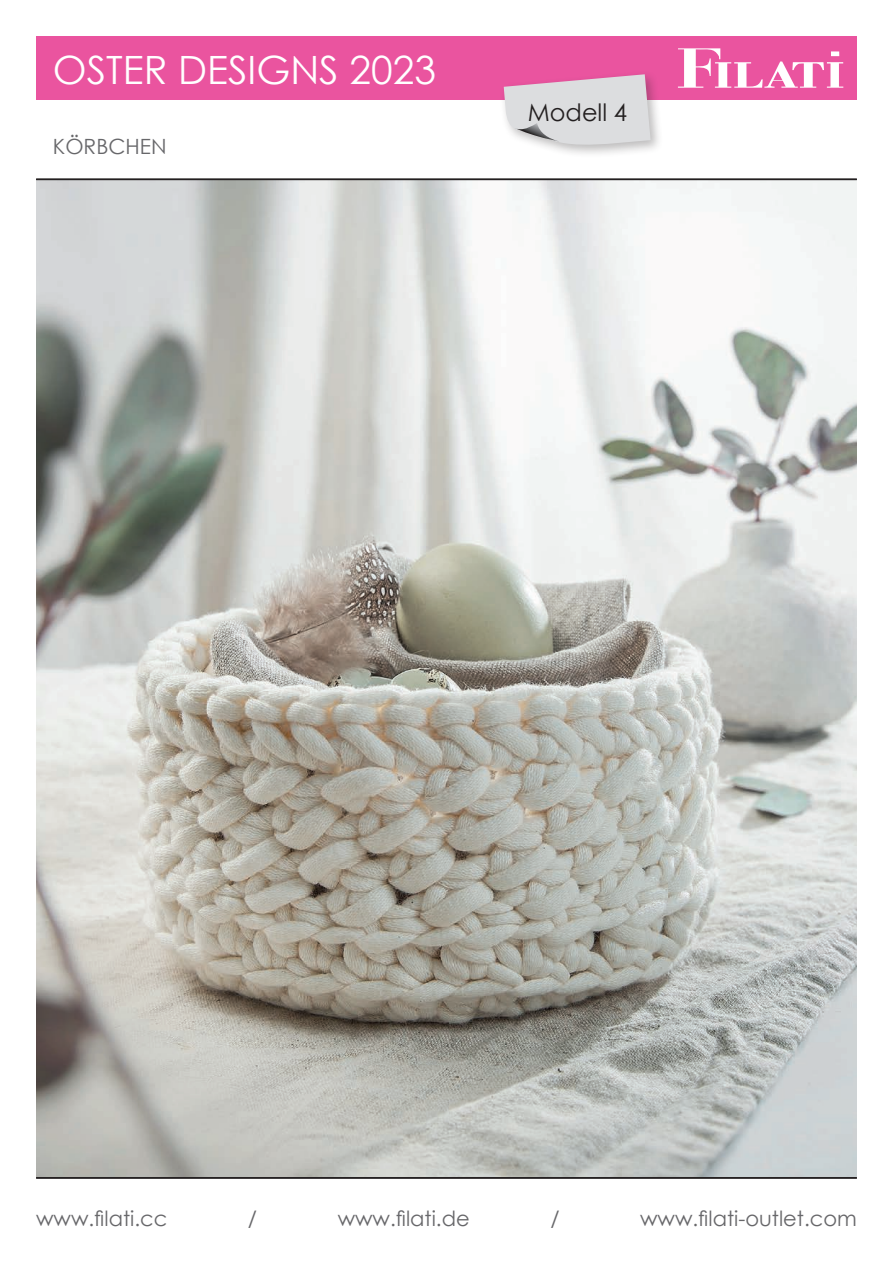
<style>
.page{position:relative;width:893px;height:1263px;background:#fff}
.page>*{position:absolute;margin:0;border:0;box-sizing:border-box;transform-origin:0 0}
.t1{font:39px "Century Gothic";color:#fff}
.t2{font:24px "Century Gothic";color:#231f20}
.t3{font:21px "Century Gothic";color:#67676a}
</style>
<div class="page">
<img style="left:36px;top:180px;width:821px;height:997px">
<hr style="left:36px;top:1177px;width:821px;height:1px;background:#231f20">
<hr style="left:36px;top:179px;width:821px;height:1px;background:#231f20">
<div style="left:36px;top:36px;width:821px;height:64px;background:#ea549f"></div>
<svg style="left:678px;top:48px;width:165px;height:40px"></svg>
<div style="left:499px;top:70px;width:165px;height:88px;background:#231f20;opacity:.3"></div>
<svg style="left:504px;top:74px;width:147px;height:76px"></svg>
<h1 class="t1" style="left:53px;top:42px;width:384px">OSTER DESIGNS 2023</h1>
<p class="t3" style="left:53px;top:131px;width:115px">KÖRBCHEN</p>
<p class="t2" style="left:528px;top:96px;width:101px">Modell 4</p>
<p class="t3" style="left:36px;top:1204px;width:133px">www.filati.cc</p>
<p class="t3" style="left:248px;top:1204px;width:11px">/</p>
<p class="t3" style="left:338px;top:1204px;width:134px">www.filati.de</p>
<p class="t3" style="left:550px;top:1204px;width:11px">/</p>
<p class="t3" style="left:640px;top:1204px;width:218px">www.filati-outlet.com</p>
</div>
